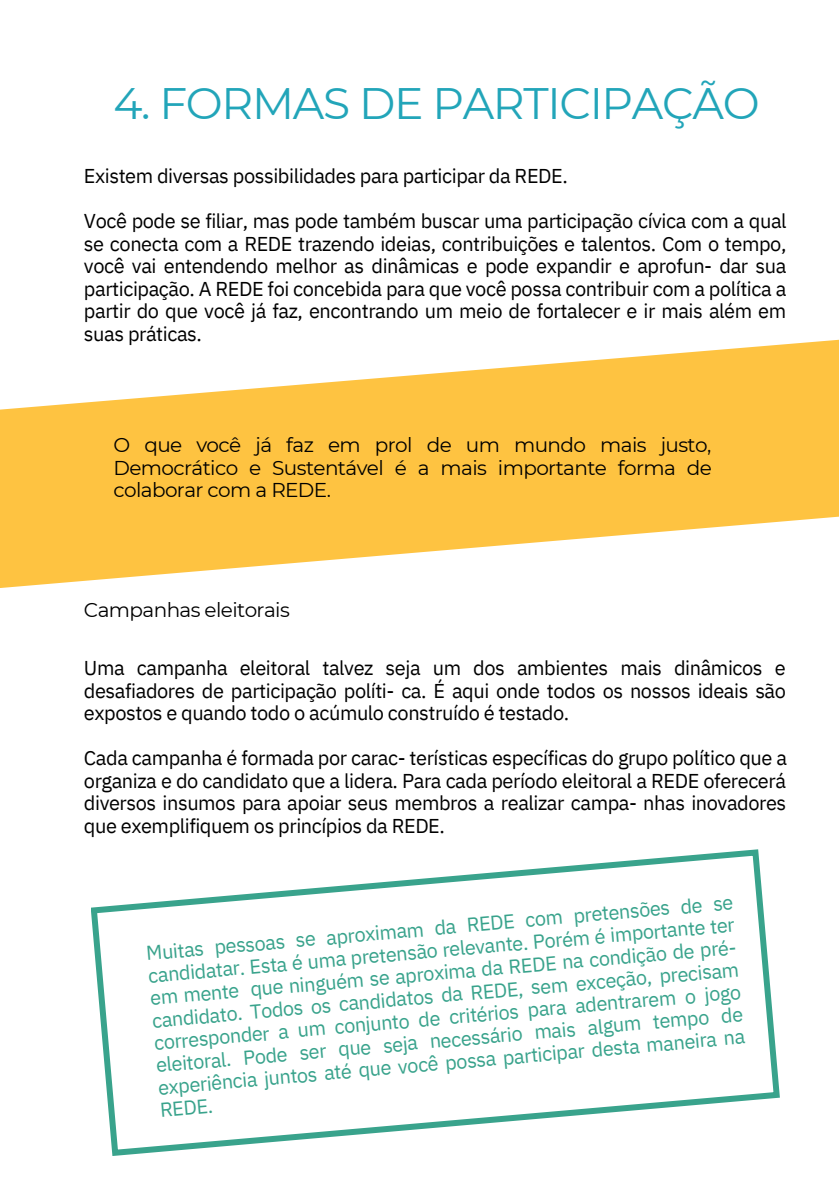
<style>
.page{position:relative;width:839px;height:1191px;background:#fff}
.page>*{position:absolute;margin:0;border:0;box-sizing:border-box;transform-origin:0 0}
.t1{font:44px "Montserrat";letter-spacing:-.03em;color:#22a5b9}
.t2{font:20px/22.4px "IBM Plex Sans";letter-spacing:-.02em;color:#000;text-align:justify}
.t3{font:20px/22.4px "IBM Plex Sans";color:#39a38c;text-align:justify}
.t4{font:20px/22.4px "Montserrat";letter-spacing:-.03em;color:#000;text-align:justify}
</style>
<div class="page">
<svg style="left:0;top:340px;width:838px;height:248px;fill:#fec341"></svg>
<svg style="left:91px;top:849px;width:688px;height:307px"></svg>
<p class="t1" style="left:113px;top:76px;width:647px">4. FORMAS DE PARTICIPAÇÃO</p>
<p class="t2" style="left:84px;top:165px;width:485px">Existem diversas possibilidades para participar da REDE.</p>
<p class="t2" style="left:84px;top:210px;width:704px">Você pode se filiar, mas pode também buscar uma participação cívica com a qual se conecta com a REDE trazendo ideias, contribuições e talentos. Com o tempo, você vai entendendo melhor as dinâmicas e pode expandir e aprofun- dar sua participação. A REDE foi concebida para que você possa contribuir com a política a partir do que você já faz, encontrando um meio de fortalecer e ir mais além em suas práticas.</p>
<p class="t4" style="left:113px;top:434px;width:600px">O que você já faz em prol de um mundo mais justo, Democrático e Sustentável é a mais importante forma de colaborar com a REDE.</p>
<p class="t4" style="left:84px;top:599px;width:207px">Campanhas eleitorais</p>
<p class="t2" style="left:84px;top:657px;width:703px">Uma campanha eleitoral talvez seja um dos ambientes mais dinâmicos e desafiadores de participação políti- ca. É aqui onde todos os nossos ideais são expostos e quando todo o acúmulo construído é testado.</p>
<p class="t2" style="left:84px;top:747px;width:704px">Cada campanha é formada por carac- terísticas específicas do grupo político que a organiza e do candidato que a lidera. Para cada período eleitoral a REDE oferecerá diversos insumos para apoiar seus membros a realizar campa- nhas inovadores que exemplifiquem os princípios da REDE.</p>
<p class="t3" style="left:145px;top:942px;width:591px;rotate:-5deg">Muitas pessoas se aproximam da REDE com pretensões de se candidatar. Esta é uma pretensão relevante. Porém é importante ter em mente que ninguém se aproxima da REDE na condição de pré&shy;candidato. Todos os candidatos da REDE, sem exceção, precisam corresponder a um conjunto de critérios para adentrarem o jogo eleitoral. Pode ser que seja necessário mais algum tempo de experiência juntos até que você possa participar desta maneira na REDE.</p>
</div>
